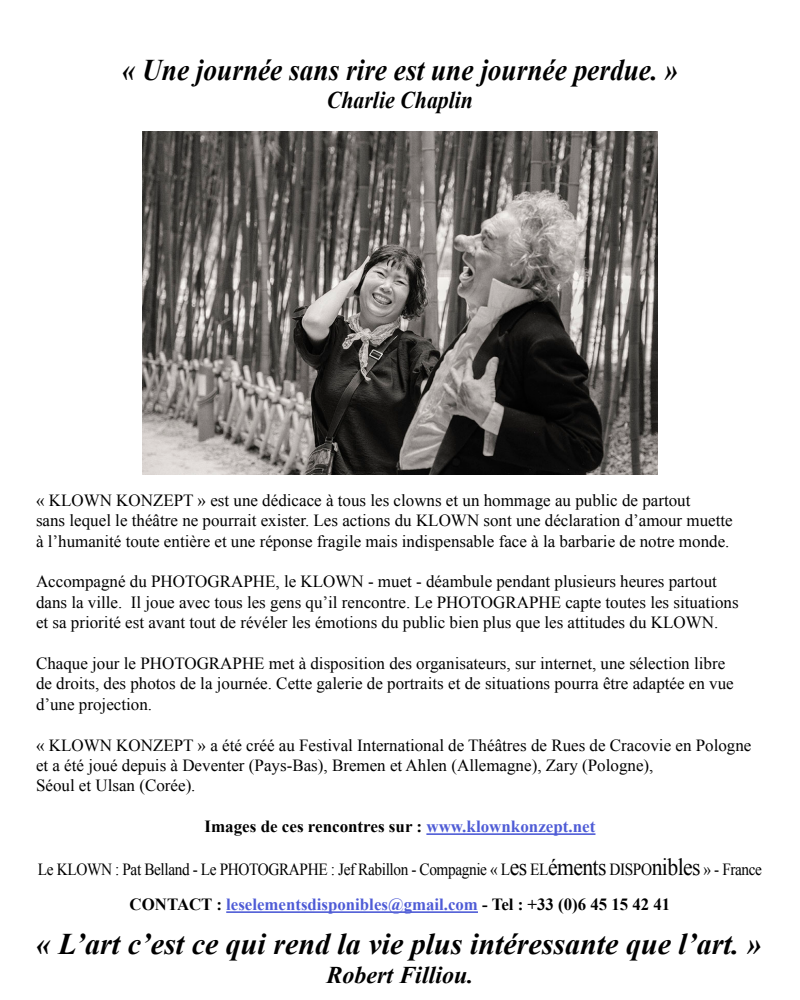
<style>
.page{position:relative;width:800px;height:1000px;background:#fff}
.page>*{position:absolute;margin:0;border:0;box-sizing:border-box;transform-origin:0 0}
.t1{font:italic 700 30px "Times New Roman";color:#000}
.t2{font:italic 700 30px "Times New Roman";color:#000;scale:.91 1}
.t3{font:italic 700 24px "Times New Roman";color:#000}
.t4{font:italic 700 24px "Times New Roman";color:#000;scale:.91 1}
.t5{font:17px/20.4px "Times New Roman";color:#000}
.t6{font:17px "Times New Roman";letter-spacing:-.025em;color:#000;scale:.9 1}
.t7{font:700 17px "Times New Roman";color:#4f5cd6}
.t8{font:700 17px "Times New Roman";color:#000}
.s1{color:#4f5cd6}
.s2{font-size:24px}
.s3{color:#000}
</style>
<div class="page">
<hr style="left:426px;top:833px;width:169px;height:2px;background:#4f5cd6">
<hr style="left:226px;top:911px;width:252px;height:2px;background:#4f5cd6">
<img style="left:143px;top:131px;width:514px;height:343px">
<p class="t2" style="left:122px;top:49px;width:613px">« Une journée sans rire est une journée perdue. »</p>
<p class="t4" style="left:327px;top:84px;width:162px">Charlie Chaplin</p>
<p class="t5" style="left:36px;top:490px;width:656px">« KLOWN KONZEPT » est une dédicace à tous les clowns et un hommage au public de partout</p>
<p class="t5" style="left:36px;top:510px;width:698px">sans lequel le théâtre ne pourrait exister. Les actions du KLOWN sont une déclaration d’amour muette</p>
<p class="t5" style="left:36px;top:531px;width:695px">à l’humanité toute entière et une réponse fragile mais indispensable face à la barbarie de notre monde.</p>
<p class="t5" style="left:36px;top:571px;width:682px">Accompagné du PHOTOGRAPHE, le KLOWN - muet - déambule pendant plusieurs heures partout</p>
<p class="t5" style="left:36px;top:592px;width:704px">dans la ville. Il joue avec tous les gens qu’il rencontre. Le PHOTOGRAPHE capte toutes les situations</p>
<p class="t5" style="left:36px;top:612px;width:684px">et sa priorité est avant tout de révéler les émotions du public bien plus que les attitudes du KLOWN.</p>
<p class="t5" style="left:36px;top:653px;width:691px">Chaque jour le PHOTOGRAPHE met à disposition des organisateurs, sur internet, une sélection libre</p>
<p class="t5" style="left:36px;top:673px;width:699px">de droits, des photos de la journée. Cette galerie de portraits et de situations pourra être adaptée en vue d’une projection.</p>
<p class="t5" style="left:36px;top:735px;width:717px">« KLOWN KONZEPT » a été créé au Festival International de Théâtres de Rues de Cracovie en Pologne et a été joué depuis à Deventer (Pays-Bas), Bremen et Ahlen (Allemagne), Zary (Pologne),</p>
<p class="t5" style="left:36px;top:775px;width:161px">Séoul et Ulsan (Corée).</p>
<p class="t8" style="left:205px;top:815px;width:392px">Images de ces rencontres sur : <span class="s1">www.klownkonzept.net</span></p>
<p class="t6" style="left:38px;top:858px;width:806px">Le KLOWN : Pat Belland - Le PHOTOGRAPHE : Jef Rabillon - Compagnie « L<span class="s2">es</span> EL<span class="s2">éments</span> DISPO<span class="s2">nibles</span> » - France</p>
<p class="t7" style="left:130px;top:893px;width:542px"><span class="s3">CONTACT :</span> leselementsdisponibles@gmail.com <span class="s3">- Tel : +33 (0)6 45 15 42 41</span></p>
<p class="t1" style="left:36px;top:923px;width:727px">« L’art c’est ce qui rend la vie plus intéressante que l’art. »</p>
<p class="t3" style="left:327px;top:958px;width:148px">Robert Filliou.</p>
</div>
